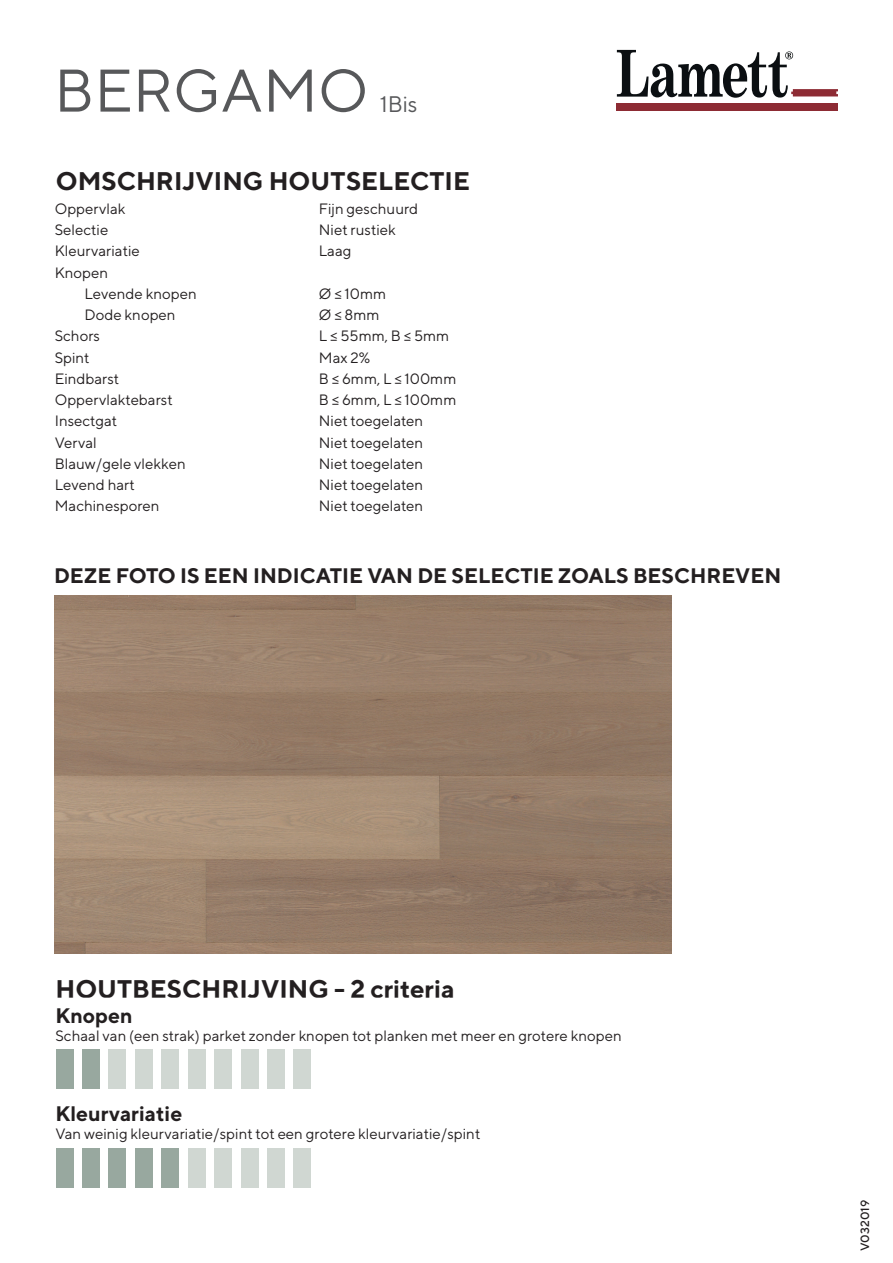
<style>
.page{position:relative;width:893px;height:1263px;background:#fff}
.page>*{position:absolute;margin:0;border:0;box-sizing:border-box;transform-origin:0 0}
.t1{font:60px "TT Norms";color:#57585a}
.Table_text{font:700 25.5px "TT Norms";color:#231f20}
.t2{font:22.5px "TT Norms";color:#57585a}
.Table_text-2{font:700 21px "TT Norms";color:#231f20}
.Table_text-3{font:15px "TT Norms";color:#231f20}
.t3{font:12px "TT Norms";color:#231f20}
.t4{font:500 12px "TT Norms";color:#231f20}
</style>
<div class="page">
<div style="left:616px;top:104px;width:222px;height:7px;background:#8d2b34"></div>
<svg style="left:617px;top:50px;width:221px;height:48px"></svg>
<img style="left:55px;top:596px;width:617px;height:358px">
<div style="left:56px;top:1049px;width:17px;height:40px;background:#98a89f"></div>
<div style="left:56px;top:1148px;width:17px;height:40px;background:#98a89f"></div>
<div style="left:82px;top:1049px;width:18px;height:40px;background:#98a89f"></div>
<div style="left:82px;top:1148px;width:18px;height:40px;background:#98a89f"></div>
<div style="left:108px;top:1049px;width:18px;height:40px;background:#d0d7d2"></div>
<div style="left:108px;top:1148px;width:18px;height:40px;background:#98a89f"></div>
<div style="left:135px;top:1049px;width:18px;height:40px;background:#d0d7d2"></div>
<div style="left:135px;top:1148px;width:18px;height:40px;background:#98a89f"></div>
<div style="left:161px;top:1049px;width:18px;height:40px;background:#d0d7d2"></div>
<div style="left:161px;top:1148px;width:18px;height:40px;background:#98a89f"></div>
<div style="left:188px;top:1049px;width:18px;height:40px;background:#d0d7d2"></div>
<div style="left:188px;top:1148px;width:18px;height:40px;background:#d0d7d2"></div>
<div style="left:214px;top:1049px;width:18px;height:40px;background:#d0d7d2"></div>
<div style="left:214px;top:1148px;width:18px;height:40px;background:#d0d7d2"></div>
<div style="left:241px;top:1049px;width:18px;height:40px;background:#d0d7d2"></div>
<div style="left:241px;top:1148px;width:18px;height:40px;background:#d0d7d2"></div>
<div style="left:267px;top:1049px;width:18px;height:40px;background:#d0d7d2"></div>
<div style="left:267px;top:1148px;width:18px;height:40px;background:#d0d7d2"></div>
<div style="left:293px;top:1049px;width:18px;height:40px;background:#d0d7d2"></div>
<div style="left:293px;top:1148px;width:18px;height:40px;background:#d0d7d2"></div>
<p class="t1" style="left:54px;top:54px;width:316px">BERGAMO</p>
<p class="t2" style="left:380px;top:90px;width:39px">1Bis</p>
<p class="Table_text" style="left:56px;top:165px;width:416px">OMSCHRIJVING HOUTSELECTIE</p>
<p class="Table_text-3" style="left:55px;top:199px;width:72px">Oppervlak</p>
<p class="Table_text-3" style="left:319px;top:199px;width:101px">Fijn geschuurd</p>
<p class="Table_text-3" style="left:55px;top:221px;width:55px">Selectie</p>
<p class="Table_text-3" style="left:319px;top:221px;width:78px">Niet rustiek</p>
<p class="Table_text-3" style="left:55px;top:242px;width:87px">Kleurvariatie</p>
<p class="Table_text-3" style="left:319px;top:242px;width:34px">Laag</p>
<p class="Table_text-3" style="left:55px;top:263px;width:55px">Knopen</p>
<p class="Table_text-3" style="left:85px;top:284px;width:114px">Levende knopen</p>
<p class="Table_text-3" style="left:319px;top:284px;width:69px">Ø ≤ 10mm</p>
<p class="Table_text-3" style="left:85px;top:306px;width:93px">Dode knopen</p>
<p class="Table_text-3" style="left:319px;top:306px;width:62px">Ø ≤ 8mm</p>
<p class="Table_text-3" style="left:55px;top:327px;width:47px">Schors</p>
<p class="Table_text-3" style="left:319px;top:327px;width:132px">L ≤ 55mm, B ≤ 5mm</p>
<p class="Table_text-3" style="left:55px;top:348px;width:36px">Spint</p>
<p class="Table_text-3" style="left:319px;top:348px;width:53px">Max 2%</p>
<p class="Table_text-3" style="left:55px;top:369px;width:66px">Eindbarst</p>
<p class="Table_text-3" style="left:319px;top:369px;width:139px">B ≤ 6mm, L ≤ 100mm</p>
<p class="Table_text-3" style="left:55px;top:391px;width:120px">Oppervlaktebarst</p>
<p class="Table_text-3" style="left:319px;top:391px;width:139px">B ≤ 6mm, L ≤ 100mm</p>
<p class="Table_text-3" style="left:55px;top:412px;width:64px">Insectgat</p>
<p class="Table_text-3" style="left:319px;top:412px;width:106px">Niet toegelaten</p>
<p class="Table_text-3" style="left:55px;top:433px;width:44px">Verval</p>
<p class="Table_text-3" style="left:319px;top:433px;width:106px">Niet toegelaten</p>
<p class="Table_text-3" style="left:55px;top:454px;width:133px">Blauw/gele vlekken</p>
<p class="Table_text-3" style="left:319px;top:454px;width:106px">Niet toegelaten</p>
<p class="Table_text-3" style="left:55px;top:476px;width:82px">Levend hart</p>
<p class="Table_text-3" style="left:319px;top:476px;width:106px">Niet toegelaten</p>
<p class="Table_text-3" style="left:55px;top:497px;width:106px">Machinesporen</p>
<p class="Table_text-3" style="left:319px;top:497px;width:106px">Niet toegelaten</p>
<p class="Table_text-2" style="left:54px;top:562px;width:729px">DEZE FOTO IS EEN INDICATIE VAN DE SELECTIE ZOALS BESCHREVEN</p>
<p class="Table_text" style="left:56px;top:973px;width:401px">HOUTBESCHRIJVING - 2 criteria</p>
<p class="Table_text-2" style="left:56px;top:1003px;width:79px">Knopen</p>
<p class="Table_text-3" style="left:56px;top:1027px;width:568px">Schaal van (een strak) parket zonder knopen tot planken met meer en grotere knopen</p>
<p class="Table_text-2" style="left:56px;top:1101px;width:128px">Kleurvariatie</p>
<p class="Table_text-3" style="left:56px;top:1125px;width:426px">Van weinig kleurvariatie/spint tot een grotere kleurvariatie/spint</p>
<p class="t4" style="left:857px;top:1251px;width:53px;rotate:-90deg">V032019</p>
<p class="t3" style="left:865px;top:1248px;width:48px;rotate:-90deg">V102018</p>
</div>
